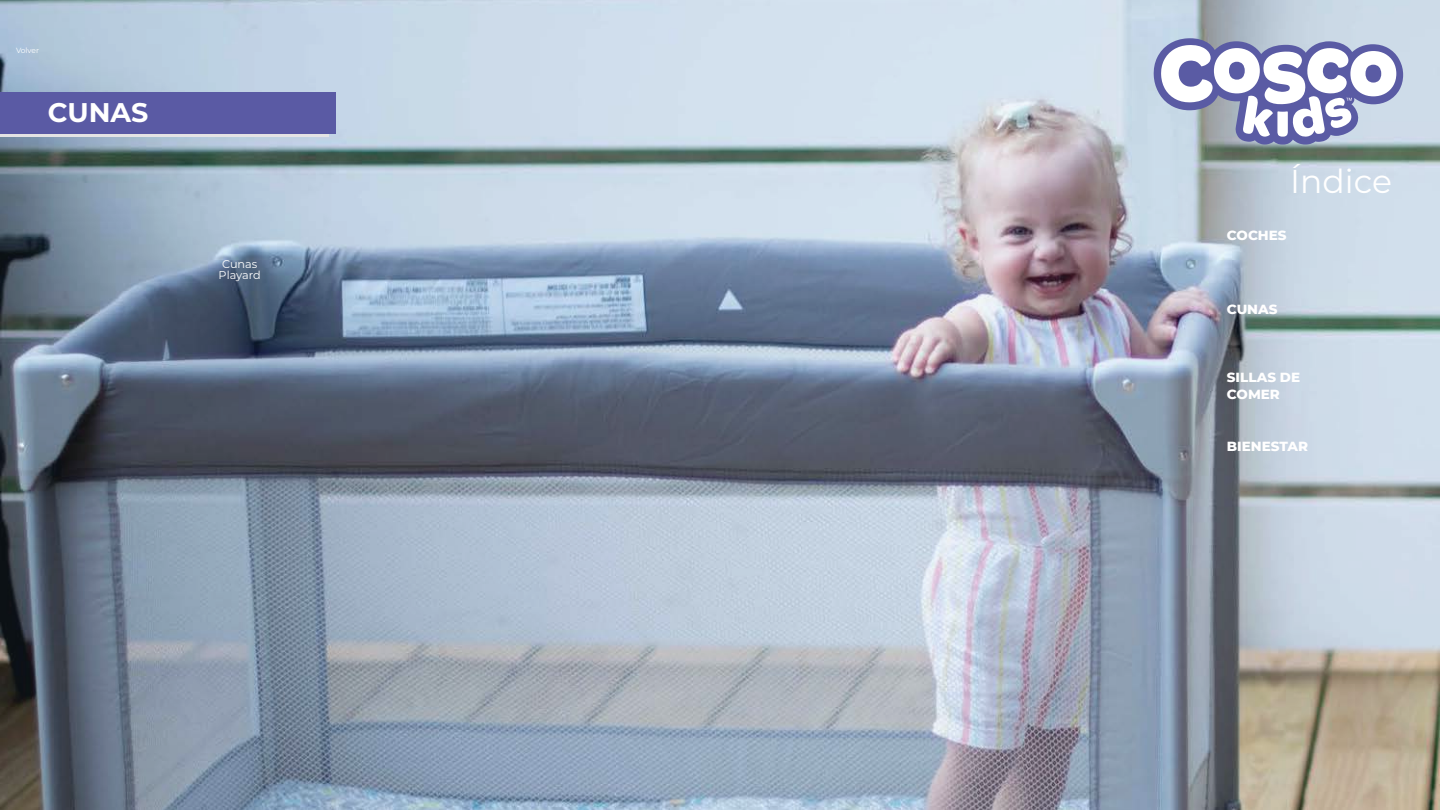
<style>
.page{position:relative;width:1440px;height:810px;background:#fff}
.page>*{position:absolute;margin:0;border:0;box-sizing:border-box;transform-origin:0 0}
.t1{font:33px "Montserrat";color:#fff}
.t2{font:700 27px "Montserrat";color:#fff}
.t3{font:800 13.5px/16.2px "Montserrat";color:#fff}
.t4{font:11.25px/10.5px "Montserrat";color:#fff;text-align:center}
.t5{font:7.5px "Montserrat";color:#fff}
</style>
<div class="page">
<img style="left:0;top:0;width:1440px;height:810px">
<svg style="left:1153px;top:38px;width:250px;height:107px"></svg>
<div style="left:0;top:97px;width:329px;height:40px;background:#e4e3e4"></div>
<div style="left:0;top:92px;width:336px;height:42px;background:#5a5aa4"></div>
<p class="t5" style="left:16px;top:45px;width:25px">Volver</p>
<h2 class="t2" style="left:48px;top:93px;width:102px">CUNAS</h2>
<p class="t4" style="left:219px;top:259px;width:44px">Cunas<br>Playard</p>
<h1 class="t1" style="left:1290px;top:158px;width:103px">Índice</h1>
<p class="t3" style="left:1227px;top:227px;width:61px">COCHES</p>
<p class="t3" style="left:1227px;top:300px;width:52px">CUNAS</p>
<p class="t3" style="left:1227px;top:369px;width:75px">SILLAS DE<br>COMER</p>
<p class="t3" style="left:1227px;top:437px;width:83px">BIENESTAR</p>
</div>
